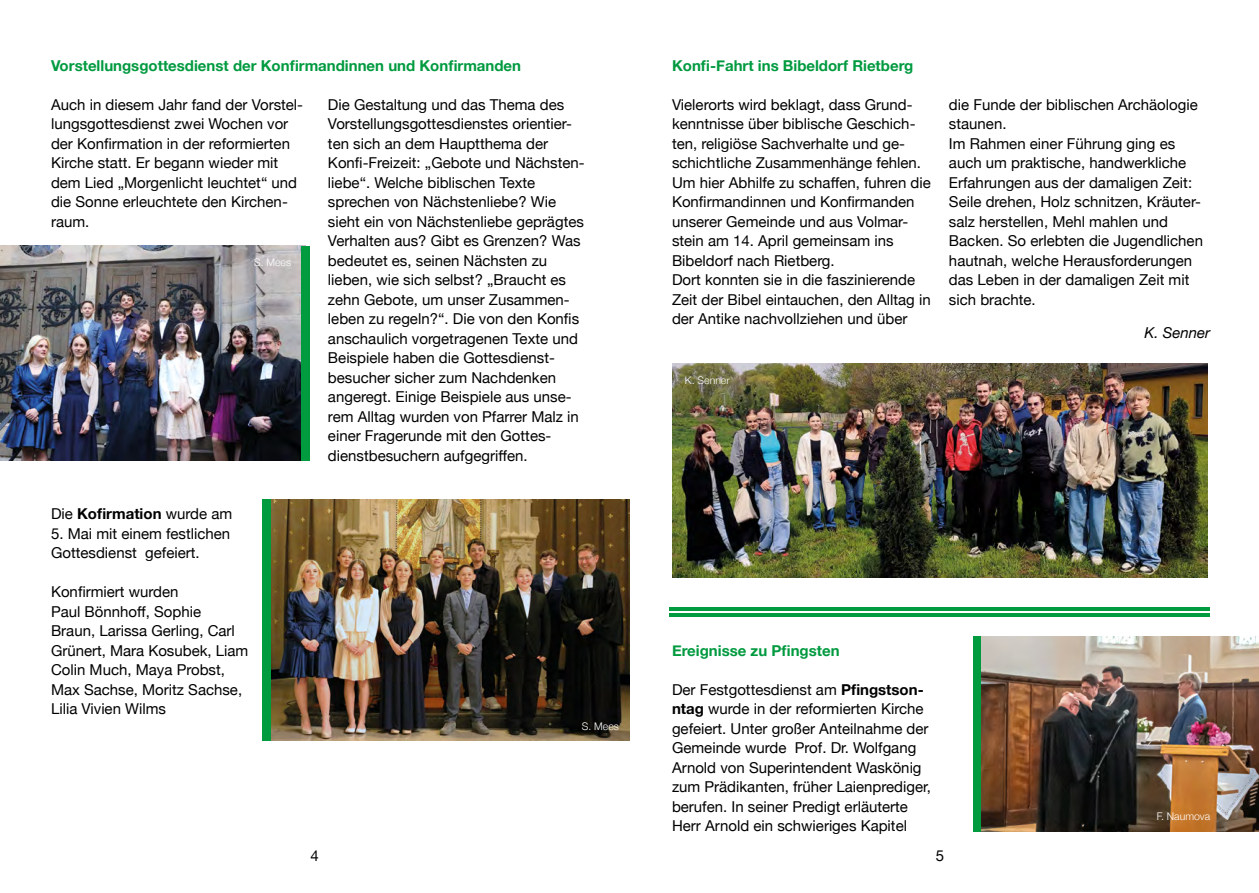
<style>
.page{position:relative;width:1259px;height:893px;background:#fff}
.page>*{position:absolute;margin:0;border:0;box-sizing:border-box;transform-origin:0 0}
.t1{font:15px/19.5px "Helvetica Neue";color:#000}
.t2{font:700 15px "Helvetica Neue";color:#009a3f}
.t3{font:700 15px "Helvetica Neue";color:#000}
.t4{font:italic 15px "Helvetica Neue";color:#000}
.t5{font:300 10.5px "Helvetica Neue";color:#fff}
.s1{font-weight:400}
.s2{font-weight:700}
</style>
<div class="page">
<img style="left:271px;top:500px;width:358px;height:241px">
<img style="left:0;top:246px;width:301px;height:215px">
<div style="left:301px;top:246px;width:9px;height:215px;background:#009a3f"></div>
<div style="left:973px;top:636px;width:9px;height:195px;background:#009a3f"></div>
<div style="left:262px;top:500px;width:9px;height:241px;background:#009a3f"></div>
<img style="left:672px;top:363px;width:536px;height:215px">
<hr style="left:669px;top:607px;width:541px;height:4px;background:#009a3f">
<hr style="left:669px;top:613px;width:541px;height:4px;background:#009a3f">
<img style="left:982px;top:636px;width:277px;height:195px">
<p class="t2" style="left:51px;top:53px;width:471px">Vorstellungsgottesdienst der Konfirmandinnen und Konfirmanden</p>
<p class="t1" style="left:51px;top:95px;width:254px">Auch in diesem Jahr fand der Vorstel&shy;lungsgottesdienst zwei Wochen vor der Konfirmation in der reformierten<br>Kirche statt. Er begann wieder mit dem Lied „Morgenlicht leuchtet“ und die Sonne erleuchtete den Kirchen&shy;raum.</p>
<p class="t1" style="left:328px;top:95px;width:258px">Die Gestaltung und das Thema des Vorstellungsgottesdienstes orientier&shy;ten sich an dem Hauptthema der Konfi-Freizeit: „Gebote und Nächsten&shy;liebe“. Welche biblischen Texte sprechen von Nächstenliebe? Wie sieht ein von Nächstenliebe geprägtes Verhalten aus? Gibt es Grenzen? Was bedeutet es, seinen Nächsten zu lieben, wie sich selbst? „Braucht es zehn Gebote, um unser Zusammen&shy;leben zu regeln?“. Die von den Konfis anschaulich vorgetragenen Texte und Beispiele haben die Gottesdienst&shy;besucher sicher zum Nachdenken angeregt. Einige Beispiele aus unse&shy;rem Alltag wurden von Pfarrer Malz in einer Fragerunde mit den Gottes&shy;dienstbesuchern aufgegriffen.</p>
<p class="t5" style="left:254px;top:254px;width:39px">S. Mees</p>
<p class="t3" style="left:51px;top:502px;width:183px"><span class="s1">Die</span> Kofirmation <span class="s1">wurde am</span></p>
<p class="t1" style="left:51px;top:524px;width:181px">5. Mai mit einem festlichen<br>Gottesdienst gefeiert.</p>
<p class="t1" style="left:51px;top:583px;width:199px">Konfirmiert wurden<br>Paul Bönnhoff, Sophie<br>Braun, Larissa Gerling, Carl<br>Grünert, Mara Kosubek, Liam<br>Colin Much, Maya Probst,<br>Max Sachse, Moritz Sachse,<br>Lilia Vivien Wilms</p>
<p class="t5" style="left:582px;top:718px;width:39px">S. Mees</p>
<p class="t2" style="left:672px;top:53px;width:243px">Konfi-Fahrt ins Bibeldorf Rietberg</p>
<p class="t1" style="left:672px;top:95px;width:260px">Vielerorts wird beklagt, dass Grund&shy;kenntnisse über biblische Geschich&shy;ten, religiöse Sachverhalte und ge&shy;schichtliche Zusammenhänge fehlen.<br>Um hier Abhilfe zu schaffen, fuhren die Konfirmandinnen und Konfirmanden unserer Gemeinde und aus Volmar&shy;stein am 14. April gemeinsam ins Bibeldorf nach Rietberg.<br>Dort konnten sie in die faszinierende Zeit der Bibel eintauchen, den Alltag in der Antike nachvollziehen und über</p>
<p class="t1" style="left:949px;top:95px;width:255px">die Funde der biblischen Archäologie staunen.<br>Im Rahmen einer Führung ging es auch um praktische, handwerkliche<br>Erfahrungen aus der damaligen Zeit:<br>Seile drehen, Holz schnitzen, Kräuter&shy;salz herstellen, Mehl mahlen und<br>Backen. So erlebten die Jugendlichen hautnah, welche Herausforderungen das Leben in der damaligen Zeit mit sich brachte.</p>
<p class="t4" style="left:1144px;top:322px;width:67px">K. Senner</p>
<p class="t5" style="left:685px;top:372px;width:46px">K. Senner</p>
<p class="t2" style="left:672px;top:638px;width:169px">Ereignisse zu Pfingsten</p>
<p class="t1" style="left:672px;top:680px;width:260px">Der Festgottesdienst am <span class="s2">Pfingstson&shy;ntag</span> wurde in der reformierten Kirche gefeiert. Unter großer Anteilnahme der Gemeinde wurde Prof. Dr. Wolfgang Arnold von Superintendent Waskönig zum Prädikanten, früher Laienprediger, berufen. In seiner Predigt erläuterte Herr Arnold ein schwieriges Kapitel</p>
<p class="t5" style="left:1156px;top:808px;width:55px">F. Naumova</p>
<p class="t1" style="left:310px;top:846px;width:10px">4</p>
<p class="t1" style="left:936px;top:846px;width:10px">5</p>
</div>
